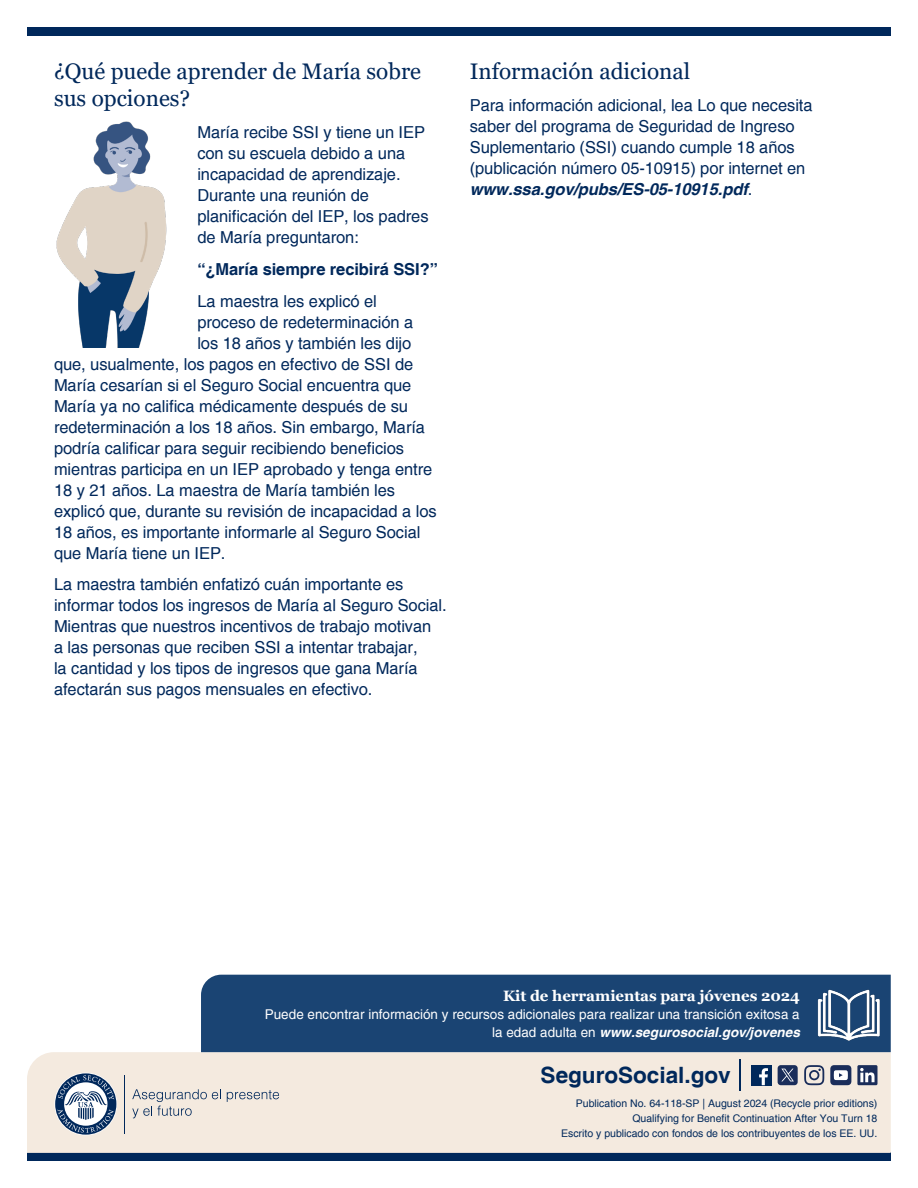
<style>
.page{position:relative;width:918px;height:1188px;background:#fff}
.page>*{position:absolute;margin:0;border:0;box-sizing:border-box;transform-origin:0 0}
.t1{font:22.5px/27px "Georgia";color:#00285b}
.t2{font:700 22.5px "Helvetica";color:#00285b}
.t3{font:16.5px/21px "Helvetica";letter-spacing:-.005em;color:#00285b}
.t4{font:700 16.5px "Helvetica";letter-spacing:-.005em;color:#00285b}
.t5{font:700 15px "Georgia";letter-spacing:-.005em;color:#fff}
.t6{font:13.5px "Helvetica";color:#fff}
.t7{font:italic 700 13.5px "Helvetica";color:#fff}
.t8{font:10.5px "Helvetica";color:#00285b}
.s1{font-weight:700;font-style:italic}
.s2{font-weight:400;font-style:normal}
</style>
<div class="page">
<div style="left:27px;top:27px;width:864px;height:8px;background:#00285b"></div>
<div style="left:27px;top:1153px;width:864px;height:8px;background:#00285b"></div>
<div style="left:27px;top:1052px;width:864px;height:101px;background:#f4eadf"></div>
<div style="left:201px;top:975px;width:690px;height:77px;background:#1a4473"></div>
<img style="left:817px;top:984px;width:64px;height:61px">
<img style="left:56px;top:121px;width:111px;height:227px">
<svg style="left:55px;top:1073px;width:61px;height:62px"></svg>
<svg style="left:58px;top:1075px;width:56px;height:58px"></svg>
<hr style="left:124px;top:1075px;width:1px;height:58px;background:#00285b">
<svg style="left:227px;top:1090px;width:52px;height:12px"></svg>
<svg style="left:132px;top:1089px;width:89px;height:29px;background:#d5d2ce"></svg>
<hr style="left:740px;top:1059px;width:1px;height:32px;background:#00285b">
<div style="left:751px;top:1065px;width:20px;height:20px;background:#00285b"></div>
<svg style="left:759px;top:1068px;width:9px;height:17px"></svg>
<div style="left:778px;top:1065px;width:20px;height:20px;background:#1a2d5a;border-radius:3px"></div>
<svg style="left:781px;top:1069px;width:13px;height:12px"></svg>
<svg style="left:804px;top:1065px;width:20px;height:20px"></svg>
<svg style="left:830px;top:1065px;width:21px;height:20px"></svg>
<svg style="left:857px;top:1065px;width:20px;height:20px"></svg>
<h1 class="t1" style="left:54px;top:58px;width:369px">¿Qué puede aprender de María sobre sus opciones?</h1>
<p class="t3" style="left:197px;top:122px;width:233px">María recibe SSI y tiene un IEP con su escuela debido a una incapacidad de aprendizaje.<br>Durante una reunión de planificación del IEP, los padres de María preguntaron:</p>
<p class="t4" style="left:197px;top:259px;width:242px">“¿María siempre recibirá SSI?”</p>
<p class="t3" style="left:197px;top:291px;width:181px">La maestra les explicó el</p>
<p class="t3" style="left:197px;top:312px;width:218px">proceso de redeterminación a</p>
<p class="t3" style="left:197px;top:333px;width:216px">los 18 años y también les dijo</p>
<p class="t3" style="left:54px;top:354px;width:361px">que, usualmente, los pagos en efectivo de SSI de</p>
<p class="t3" style="left:54px;top:375px;width:359px">María cesarían si el Seguro Social encuentra que</p>
<p class="t3" style="left:54px;top:396px;width:356px">María ya no califica médicamente después de su</p>
<p class="t3" style="left:54px;top:417px;width:373px">redeterminación a los 18 años. Sin embargo, María</p>
<p class="t3" style="left:54px;top:438px;width:352px">podría calificar para seguir recibiendo beneficios</p>
<p class="t3" style="left:54px;top:459px;width:380px">mientras participa en un IEP aprobado y tenga entre</p>
<p class="t3" style="left:54px;top:480px;width:343px">18 y 21 años. La maestra de María también les</p>
<p class="t3" style="left:54px;top:501px;width:384px">explicó que, durante su revisión de incapacidad a los</p>
<p class="t3" style="left:54px;top:522px;width:368px">18 años, es importante informarle al Seguro Social</p>
<p class="t3" style="left:54px;top:543px;width:173px">que María tiene un IEP.</p>
<p class="t3" style="left:54px;top:575px;width:394px">La maestra también enfatizó cuán importante es informar todos los ingresos de María al Seguro Social.<br>Mientras que nuestros incentivos de trabajo motivan<br>a las personas que reciben SSI a intentar trabajar,<br>la cantidad y los tipos de ingresos que gana María afectarán sus pagos mensuales en efectivo.</p>
<p class="t1" style="left:470px;top:58px;width:222px">Información adicional</p>
<p class="t3" style="left:470px;top:95px;width:344px">Para información adicional, lea Lo que necesita saber del programa de Seguridad de Ingreso Suplementario (SSI) cuando cumple 18 años (publicación número 05-10915) por internet en <span class="s1">www.ssa.gov/pubs/ES-05-10915.pdf</span>.</p>
<p class="t5" style="left:503px;top:986px;width:298px">Kit de herramientas para jóvenes 2024</p>
<p class="t6" style="left:265px;top:1006px;width:536px">Puede encontrar información y recursos adicionales para realizar una transición exitosa a</p>
<p class="t7" style="left:492px;top:1024px;width:309px"><span class="s2">la edad adulta en</span> www.segurosocial.gov/jovenes</p>
<p class="t2" style="left:541px;top:1062px;width:192px">SeguroSocial.gov</p>
<p class="t8" style="left:576px;top:1097px;width:303px">Publication No. 64-118-SP | August 2024 (Recycle prior editions)</p>
<p class="t8" style="left:632px;top:1112px;width:247px">Qualifying for Benefit Continuation After You Turn 18</p>
<p class="t8" style="left:561px;top:1127px;width:318px">Escrito y publicado con fondos de los contribuyentes de los EE. UU.</p>
</div>
